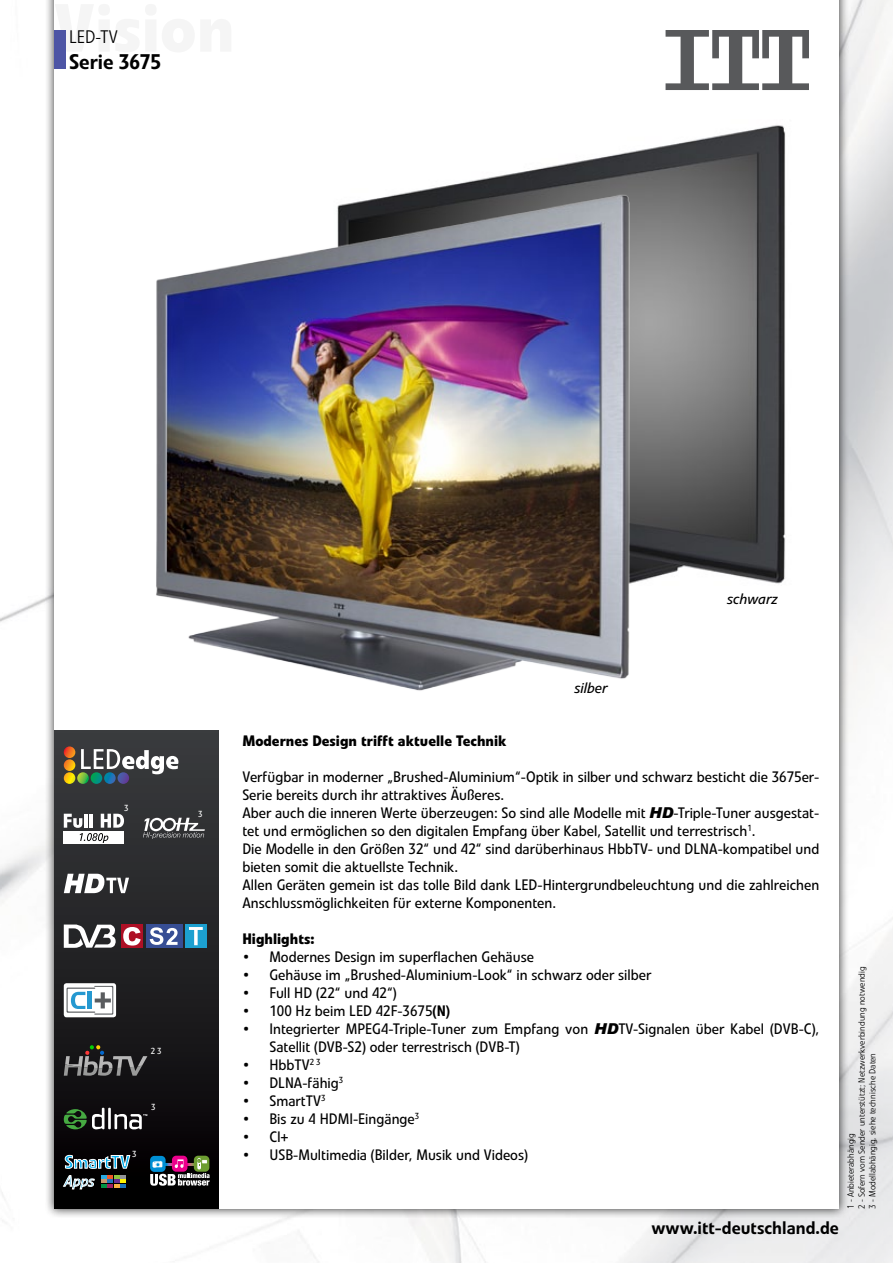
<style>
.page{position:relative;width:893px;height:1263px;background:#fff}
.page>*{position:absolute;margin:0;border:0;box-sizing:border-box;transform-origin:0 0}
.t1{font:500 21px "Linotype Veto";color:#000}
.t2{font:500 18px "Linotype Veto";color:#000}
.t3{font:300 18px "Linotype Veto";color:#000}
.t4{font:15px/18px "Linotype Veto";color:#000}
.t5{font:700 15px "Linotype Veto";color:#000}
.t6{font:italic 15px "Linotype Veto";color:#000}
.t7{font:300 9px/10.8px "Linotype Veto";color:#000}
.t8{font:8.7px "Linotype Veto";color:#fff}
.s1{font-family:"Arial";font-weight:900;font-style:italic}
.s2{font-weight:500}
</style>
<div class="page">
<div style="left:44px;top:0;width:805px;height:1218px;background:#000;opacity:.75"></div>
<div style="left:54px;top:0;width:785px;height:1209px;background:#fff"></div>
<svg style="left:666px;top:30px;width:143px;height:60px"></svg>
<div style="left:54px;top:730px;width:165px;height:479px;background:linear-gradient(to bottom,#3c3e41,#010001)"></div>
<div style="left:194px;top:1156px;width:15px;height:16px;background:#6d9d31;border-radius:4px"></div>
<div style="left:150px;top:1156px;width:16px;height:16px;background:#008fd5;border-radius:4px"></div>
<div style="left:172px;top:1156px;width:15px;height:16px;background:#ec008c;border-radius:4px"></div>
<svg style="left:150px;top:1158px;width:60px;height:28px"></svg>
<svg style="left:64px;top:924px;width:52px;height:24px"></svg>
<div style="left:121px;top:924px;width:22px;height:24px;background:#ae1026"></div>
<svg style="left:123px;top:927px;width:18px;height:18px"></svg>
<div style="left:185px;top:924px;width:22px;height:24px;background:#1ca0d0"></div>
<svg style="left:189px;top:927px;width:14px;height:18px"></svg>
<div style="left:146px;top:924px;width:36px;height:24px;background:#374e94"></div>
<svg style="left:150px;top:927px;width:28px;height:18px"></svg>
<svg style="left:64px;top:983px;width:52px;height:34px"></svg>
<svg style="left:67px;top:986px;width:46px;height:29px"></svg>
<svg style="left:64px;top:874px;width:65px;height:19px"></svg>
<div style="left:64px;top:831px;width:60px;height:13px;background:#fff"></div>
<svg style="left:64px;top:814px;width:60px;height:29px"></svg>
<svg style="left:64px;top:1045px;width:83px;height:31px;background:#404040"></svg>
<hr style="left:108px;top:1108px;width:3px;height:21px;background:#fff">
<svg style="left:64px;top:1108px;width:40px;height:21px"></svg>
<svg style="left:114px;top:1114px;width:33px;height:15px"></svg>
<div style="left:54px;top:30px;width:11px;height:39px;background:#4d55a5"></div>
<svg style="left:64px;top:746px;width:114px;height:38px"></svg>
<img style="left:534px;top:125px;width:252px;height:459px">
<img style="left:156px;top:170px;width:516px;height:521px">
<svg style="left:143px;top:818px;width:62px;height:21px"></svg>
<svg style="left:65px;top:1155px;width:65px;height:14px"></svg>
<svg style="left:63px;top:1175px;width:32px;height:14px"></svg>
<svg style="left:102px;top:1175px;width:24px;height:13px"></svg>
<p class="t3" style="left:69px;top:27px;width:50px">LED-TV</p>
<h1 class="t1" style="left:69px;top:49px;width:93px">Serie 3675</h1>
<p class="t8" style="left:124px;top:803px;width:6px">3</p>
<p class="t8" style="left:198px;top:809px;width:6px">3</p>
<p class="t8" style="left:151px;top:1046px;width:12px">2 3</p>
<p class="t8" style="left:151px;top:1102px;width:6px">3</p>
<p class="t8" style="left:132px;top:1149px;width:6px">3</p>
<p class="t6" style="left:728px;top:590px;width:52px">schwarz</p>
<p class="t6" style="left:575px;top:679px;width:35px">silber</p>
<p class="t5" style="left:242px;top:731px;width:266px">Modernes Design trifft aktuelle Technik</p>
<p class="t4" style="left:242px;top:768px;width:578px">Verfügbar in moderner „Brushed-Aluminium“-Optik in silber und schwarz besticht die 3675er-Serie bereits durch ihr attraktives Äußeres.<br>Aber auch die inneren Werte überzeugen: So sind alle Modelle mit <span class="s1">HD</span>-Triple-Tuner ausgestat&shy;tet und ermöglichen so den digitalen Empfang über Kabel, Satellit und terrestrisch<sup>1</sup>.<br>Die Modelle in den Größen 32“ und 42“ sind darüberhinaus HbbTV- und DLNA-kompatibel und bieten somit die aktuellste Technik.<br>Allen Geräten gemein ist das tolle Bild dank LED-Hintergrundbeleuchtung und die zahlreichen Anschlussmöglichkeiten für externe Komponenten.</p>
<p class="t5" style="left:242px;top:929px;width:74px">Highlights:</p>
<p class="t4" style="left:242px;top:948px;width:293px">• Modernes Design im superflachen Gehäuse</p>
<p class="t4" style="left:242px;top:966px;width:411px">• Gehäuse im „Brushed-Aluminium-Look“ in schwarz oder silber</p>
<p class="t4" style="left:242px;top:984px;width:156px">• Full HD (22“ und 42“)</p>
<p class="t4" style="left:242px;top:1002px;width:209px">• 100 Hz beim LED 42F-3675<span class="s2">(N)</span></p>
<p class="t4" style="left:269px;top:1020px;width:551px;text-indent:-27px">• Integrierter MPEG4-Triple-Tuner zum Empfang von <span class="s1">HD</span>TV-Signalen über Kabel (DVB-C),<br>Satellit (DVB-S2) oder terrestrisch (DVB-T)</p>
<p class="t4" style="left:242px;top:1056px;width:80px">• HbbTV<sup>2</sup> <sup>3</sup></p>
<p class="t4" style="left:242px;top:1074px;width:102px">• DLNA-fähig<sup>3</sup></p>
<p class="t4" style="left:242px;top:1092px;width:85px">• SmartTV<sup>3</sup></p>
<p class="t4" style="left:242px;top:1110px;width:178px">• Bis zu 4 HDMI-Eingänge<sup>3</sup></p>
<p class="t4" style="left:242px;top:1128px;width:48px">• CI+</p>
<p class="t4" style="left:242px;top:1146px;width:287px">• USB-Multimedia (Bilder, Musik und Videos)</p>
<p class="t2" style="left:651px;top:1217px;width:189px">www.itt-deutschland.de</p>
<p class="t7" style="left:845px;top:1209px;width:244px;rotate:-90deg">1 - Anbieterabhängig<br>2 - Sofern vom Sender unterstützt; Netzwerkverbindung notwendig<br>3 - Modellabhängig, siehe technische Daten</p>
</div>
